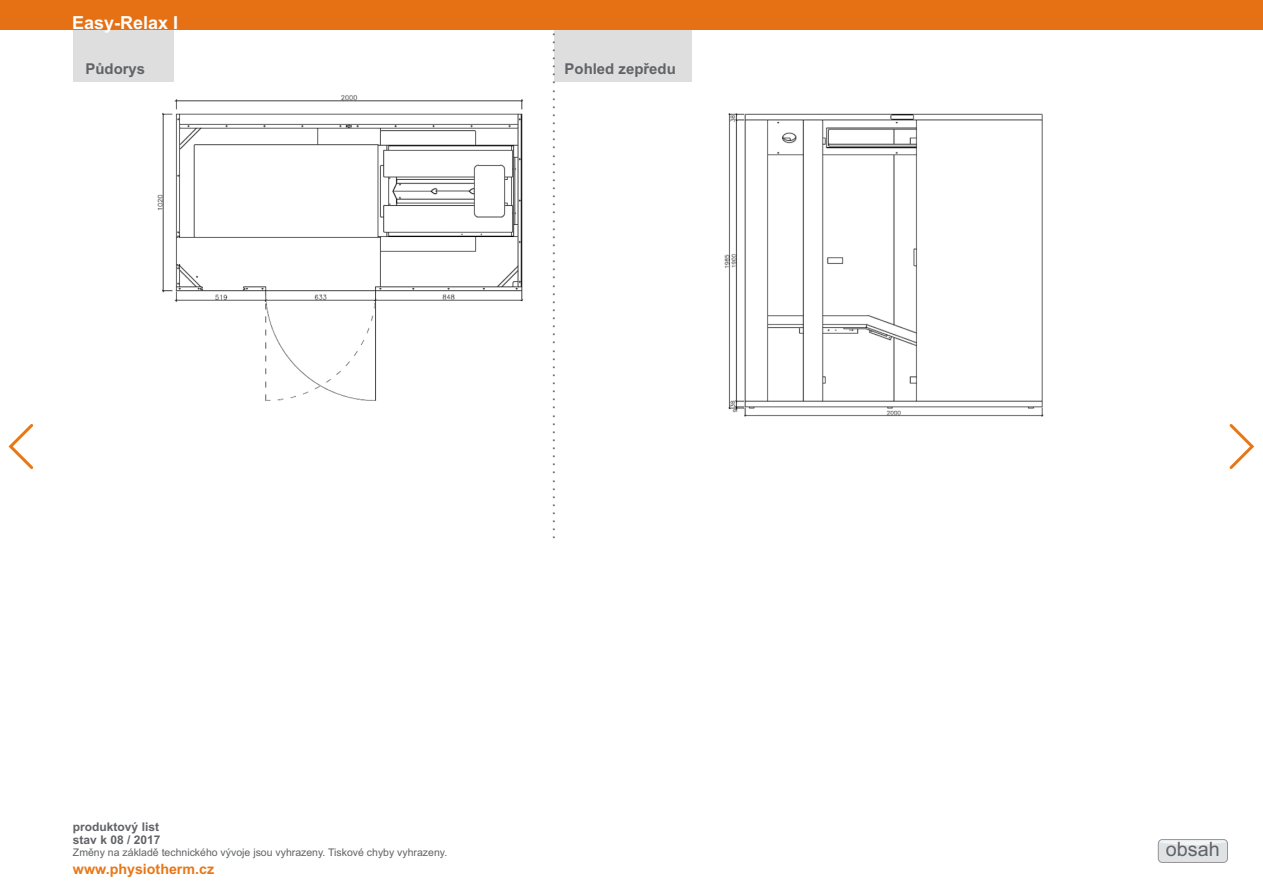
<style>
.page{position:relative;width:1263px;height:893px;background:#fff}
.page>*{position:absolute;margin:0;border:0;box-sizing:border-box;transform-origin:0 0}
.t1{font:19.8px "Arial";color:#616366}
.t2{font:700 18px "Arial";color:#fff}
.t3{font:700 15px "Arial";color:#616366}
.t4{font:700 14.25px "Arial";color:#e87817}
.t5{font:700 12px/13.4px "Arial";color:#616366}
.t6{font:10.5px "Arial";color:#616366}
</style>
<div class="page">
<div style="left:554px;top:29px;width:137px;height:53px;background:#dedede"></div>
<div style="left:73px;top:29px;width:101px;height:53px;background:#dedede"></div>
<div style="left:0;top:0;width:1263px;height:29px;background:#e67014"></div>
<svg style="left:8px;top:424px;width:26px;height:45px"></svg>
<svg style="left:1229px;top:424px;width:26px;height:45px"></svg>
<div style="left:1158px;top:839px;width:69px;height:23px;background:#e0e3e6;border-radius:4px"></div>
<svg style="left:1160px;top:841px;width:66px;height:4px"></svg>
<div style="left:1158px;top:839px;width:70px;height:24px;border:1px solid #969494;border-radius:4px"></div>
<img style="left:157px;top:95px;width:366px;height:306px">
<img style="left:724px;top:113px;width:320px;height:304px">
<h2 class="t2" style="left:72px;top:16px;width:108px">Easy-Relax I</h2>
<p class="t5" style="left:545px;top:539px;width:509px;rotate:-90deg">...............................................................</p>
<p class="t3" style="left:85px;top:63px;width:61px">Půdorys</p>
<p class="t3" style="left:565px;top:63px;width:113px">Pohled zepředu</p>
<p class="t5" style="left:73px;top:821px;width:89px">produktový list stav k 08 / 2017</p>
<p class="t6" style="left:73px;top:848px;width:376px">Změny na základě technického vývoje jsou vyhrazeny. Tiskové chyby vyhrazeny.</p>
<p class="t4" style="left:73px;top:864px;width:143px">www.physiotherm.cz</p>
<h1 class="t1" style="left:1166px;top:842px;width:55px">obsah</h1>
</div>
